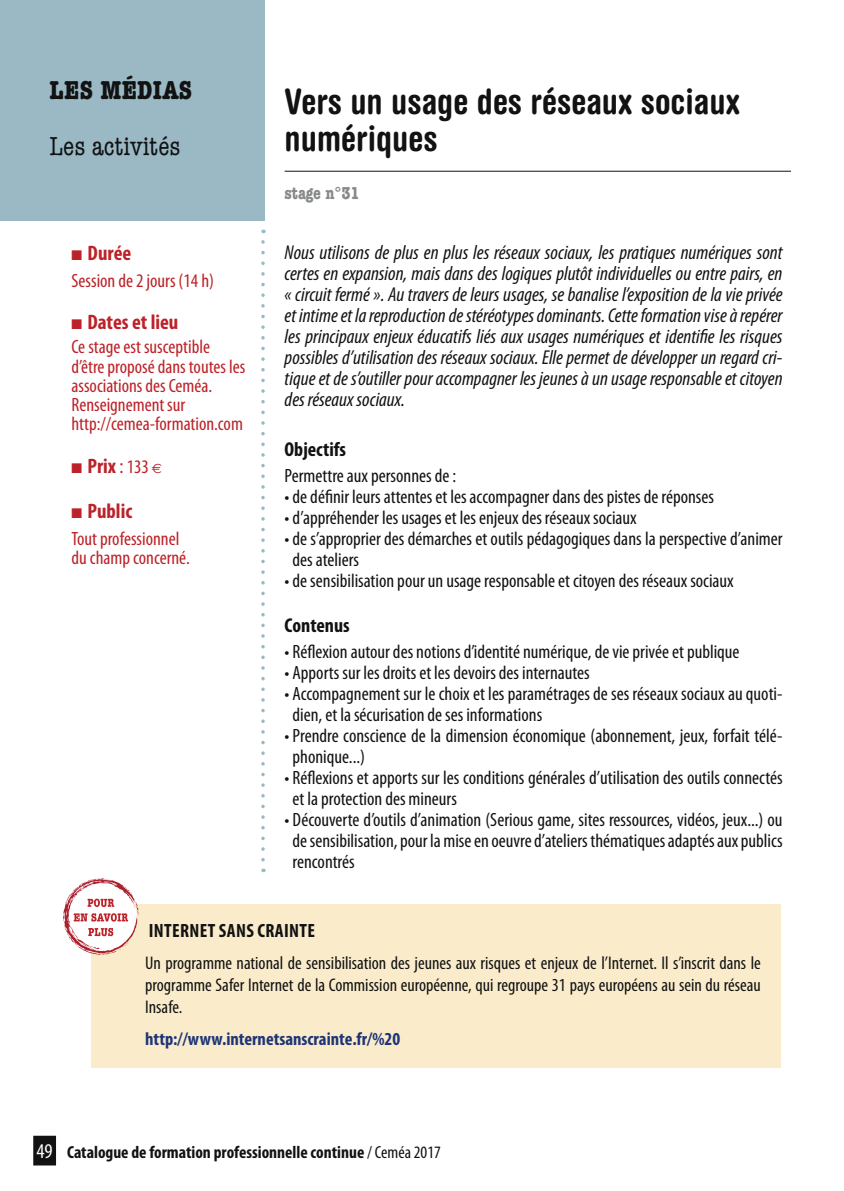
<style>
.page{position:relative;width:844px;height:1191px;background:#fff}
.page>*{position:absolute;margin:0;border:0;box-sizing:border-box;transform-origin:0 0}
.t1{font:700 condensed 35px/36.8px "Helvetica Rounded";color:#121212}
.t2{font:condensed 26.25px "American Typewriter";color:#121212}
.t3{font:700 condensed 26.25px "American Typewriter";letter-spacing:.01em;color:#121212}
.t4{font:700 condensed 21px "Myriad Pro";color:#bc2229}
.t5{font:italic condensed 20.12px/21px "Myriad Pro";color:#121212;text-align:justify}
.t6{font:700 condensed 20.12px "Myriad Pro";color:#121212}
.t7{font:condensed 19.25px/21px "Myriad Pro";color:#121212}
.t8{font:condensed 19.25px/19.2px "Myriad Pro";color:#bc2229}
.t9{font:700 condensed 19.25px "Myriad Pro";letter-spacing:.02em;color:#121212}
.t10{font:condensed 18.38px/22.1px "Myriad Pro";color:#121212;text-align:justify}
.t11{font:700 condensed 18.38px "Myriad Pro";color:#203577}
.t12{font:700 condensed 17.5px "Myriad Pro";color:#121212}
.t13{font:700 condensed 17.5px "American Typewriter";color:#888a8a}
.s1{font-weight:400}
.s2{font-weight:400;font-size:19.25px}
.s3{font-family:"Euro Sans";font-weight:400;font-stretch:normal;font-size:13.47px}
.s4{font-weight:400;font-size:21px;color:#fff}
</style>
<div class="page">
<svg style="left:261px;top:242px;width:4px;height:630px"></svg>
<div style="left:0;top:0;width:264px;height:221px;background:#9ab9c5"></div>
<div style="left:33px;top:1135px;width:23px;height:30px;background:#121212"></div>
<hr style="left:284px;top:171px;width:506px;height:1px;background:#121212">
<div style="left:91px;top:904px;width:689px;height:164px;background:#faeccb"></div>
<svg style="left:63px;top:878px;width:75px;height:77px"></svg>
<h2 class="t3" style="left:50px;top:74px;width:142px">LES médias</h2>
<h2 class="t2" style="left:50px;top:132px;width:132px">Les activités</h2>
<p class="t4" style="left:71px;top:240px;width:61px">■ Durée</p>
<p class="t8" style="left:71px;top:270px;width:144px">Session de 2 jours (14 h)</p>
<p class="t4" style="left:71px;top:309px;width:108px">■ Dates et lieu</p>
<p class="t8" style="left:71px;top:337px;width:175px">Ce stage est susceptible d’être proposé dans toutes les associations des Ceméa.<br>Renseignement sur http://cemea-formation.com</p>
<p class="t4" style="left:71px;top:453px;width:92px">■ Prix <span class="s1">:</span> <span class="s2">133</span> <span class="s3">e</span></p>
<p class="t4" style="left:71px;top:498px;width:62px">■ Public</p>
<p class="t8" style="left:71px;top:528px;width:120px">Tout professionnel du champ concerné.</p>
<h1 class="t1" style="left:284px;top:83px;width:456px">Vers un usage des réseaux sociaux numériques</h1>
<p class="t13" style="left:284px;top:183px;width:76px">stage n°31</p>
<p class="t5" style="left:284px;top:242px;width:499px">Nous utilisons de plus en plus les réseaux sociaux, les pratiques numériques sont certes en expansion, mais dans des logiques plutôt individuelles ou entre pairs, en « circuit fermé ». Au travers de leurs usages, se banalise l’exposition de la vie privée et intime et la reproduction de stéréotypes dominants. Cette formation vise à repérer les principaux enjeux éducatifs liés aux usages numériques et identifie les risques possibles d’utilisation des réseaux sociaux. Elle permet de développer un regard cri&shy;tique et de s’outiller pour accompagner les jeunes à un usage responsable et citoyen des réseaux sociaux.</p>
<p class="t6" style="left:284px;top:436px;width:63px">Objectifs</p>
<p class="t7" style="left:284px;top:464px;width:173px">Permettre aux personnes de :</p>
<p class="t7" style="left:284px;top:485px;width:431px">• de définir leurs attentes et les accompagner dans des pistes de réponses</p>
<p class="t7" style="left:284px;top:506px;width:353px">• d’appréhender les usages et les enjeux des réseaux sociaux</p>
<p class="t7" style="left:292px;top:527px;width:491px;text-indent:-8px">• de s’approprier des démarches et outils pédagogiques dans la perspective d’animer des ateliers</p>
<p class="t7" style="left:284px;top:569px;width:450px">• de sensibilisation pour un usage responsable et citoyen des réseaux sociaux</p>
<p class="t6" style="left:284px;top:612px;width:67px">Contenus</p>
<p class="t7" style="left:284px;top:640px;width:456px">• Réflexion autour des notions d’identité numérique, de vie privée et publique</p>
<p class="t7" style="left:284px;top:661px;width:306px">• Apports sur les droits et les devoirs des internautes</p>
<p class="t7" style="left:292px;top:682px;width:491px;text-indent:-8px">• Accompagnement sur le choix et les paramétrages de ses réseaux sociaux au quoti&shy;dien, et la sécurisation de ses informations</p>
<p class="t7" style="left:292px;top:724px;width:491px;text-indent:-8px">• Prendre conscience de la dimension économique (abonnement, jeux, forfait télé&shy;phonique...)</p>
<p class="t7" style="left:292px;top:766px;width:491px;text-indent:-8px">• Réflexions et apports sur les conditions générales d’utilisation des outils connectés et la protection des mineurs</p>
<p class="t7" style="left:292px;top:808px;width:491px;text-align:justify;text-indent:-8px">• Découverte d’outils d’animation (Serious game, sites ressources, vidéos, jeux...) ou de sensibilisation, pour la mise en oeuvre d’ateliers thématiques adaptés aux publics rencontrés</p>
<p class="t9" style="left:149px;top:918px;width:168px">Internet Sans Crainte</p>
<p class="t10" style="left:145px;top:951px;width:617px">Un programme national de sensibilisation des jeunes aux risques et enjeux de l’Internet. Il s’inscrit dans le programme Safer Internet de la Commission européenne, qui regroupe 31 pays européens au sein du réseau Insafe.</p>
<p class="t11" style="left:145px;top:1027px;width:256px">http://www.internetsanscrainte.fr/%20</p>
<p class="t12" style="left:37px;top:1140px;width:405px"><span class="s4">49</span> Catalogue de formation professionnelle continue <span class="s1">/ Ceméa 2017</span></p>
</div>
